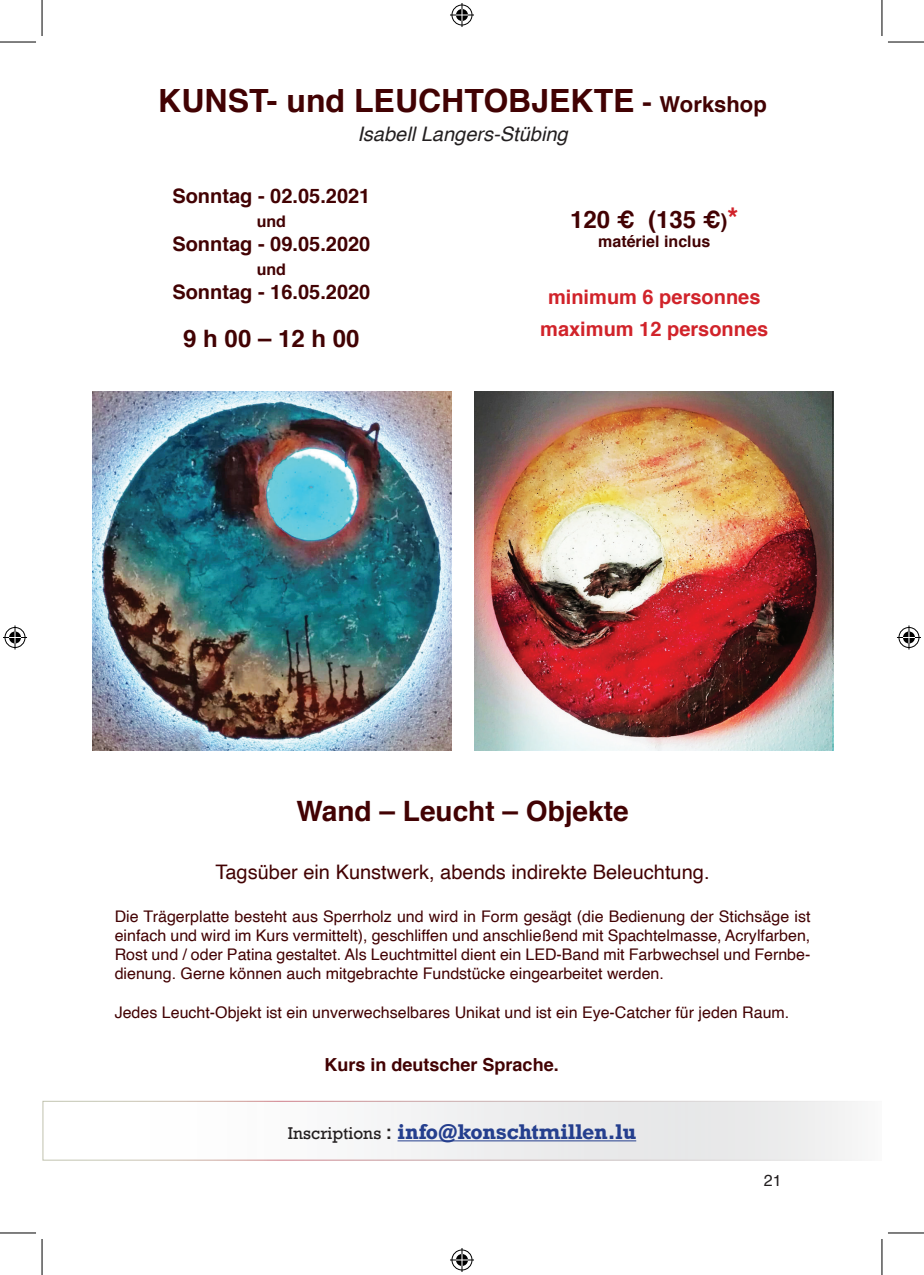
<style>
.page{position:relative;width:924px;height:1275px;background:#fff}
.page>*{position:absolute;margin:0;border:0;box-sizing:border-box;transform-origin:0 0}
.t1{font:700 32px "Helvetica";color:#420203}
.t2{font:700 28px "Helvetica";color:#420203}
.t3{font:700 24px "Helvetica";color:#420203}
.t4{font:700 20px "Helvetica";color:#420203}
.t5{font:20px "Helvetica";color:#420203}
.t6{font:700 20px/32px "Helvetica";color:#d1232a;text-align:center}
.t7{font:700 20px "Rockwell";color:#253f8e}
.t8{font:italic 20px "Helvetica";color:#231f20}
.t9{font:700 18px "Helvetica";color:#420203}
.t10{font:16px/19.2px "Helvetica";color:#420203;text-align:justify}
.t11{font:700 16px "Helvetica";color:#420203}
.t12{font:16px "Helvetica";color:#231f20}
.s1{font-size:28px}
.s2{font-size:22px}
.s3{font-size:20px}
.s4{font-size:28px;color:#d1232a}
.s5{font-weight:400;font-size:16px;color:#231f20}
.s6{font-weight:400;color:#231f20}
</style>
<div class="page">
<svg style="left:43px;top:1101px;width:815px;height:59px"></svg>
<svg style="left:42px;top:1101px;width:1px;height:59px"></svg>
<hr style="left:397px;top:1140px;width:239px;height:1px;background:#253f8e">
<img style="left:93px;top:392px;width:359px;height:359px">
<img style="left:474px;top:392px;width:359px;height:359px">
<hr style="left:0;top:42px;width:36px;height:1px;background:#000">
<hr style="left:887px;top:42px;width:36px;height:1px;background:#000">
<hr style="left:0;top:1232px;width:36px;height:1px;background:#000">
<hr style="left:887px;top:1232px;width:36px;height:1px;background:#000">
<hr style="left:42px;top:0;width:1px;height:36px;background:#000">
<hr style="left:42px;top:1239px;width:1px;height:36px;background:#000">
<hr style="left:881px;top:0;width:1px;height:36px;background:#000">
<hr style="left:881px;top:1239px;width:1px;height:36px;background:#000">
<svg style="left:450px;top:3px;width:24px;height:24px"></svg>
<svg style="left:450px;top:1248px;width:24px;height:24px"></svg>
<svg style="left:3px;top:625px;width:24px;height:24px"></svg>
<svg style="left:897px;top:625px;width:23px;height:24px"></svg>
<h1 class="t1" style="left:158px;top:75px;width:609px">KUNST- und LEUCHTOBJEKTE <span class="s1">-</span> <span class="s2">Workshop</span></h1>
<p class="t8" style="left:357px;top:118px;width:212px">Isabell Langers-Stübing</p>
<p class="t4" style="left:172px;top:179px;width:199px">Sonntag - 02.05.2021</p>
<p class="t11" style="left:256px;top:208px;width:31px">und</p>
<p class="t4" style="left:172px;top:227px;width:199px">Sonntag - 09.05.2020</p>
<p class="t11" style="left:256px;top:256px;width:31px">und</p>
<p class="t4" style="left:172px;top:275px;width:199px">Sonntag - 16.05.2020</p>
<h3 class="t3" style="left:183px;top:319px;width:178px">9 h 00 – 12 h 00</h3>
<h3 class="t3" style="left:570px;top:200px;width:170px">120 € (135 €<span class="s3">)</span><span class="s4">*</span></h3>
<p class="t11" style="left:598px;top:228px;width:114px">matériel inclus</p>
<p class="t6" style="left:540px;top:281px;width:229px">minimum 6 personnes maximum 12 personnes</p>
<h2 class="t2" style="left:296px;top:788px;width:333px">Wand – Leucht – Objekte</h2>
<p class="t5" style="left:215px;top:856px;width:495px">Tagsüber ein Kunstwerk, abends indirekte Beleuchtung.</p>
<p class="t10" style="left:115px;top:907px;width:697px">Die Trägerplatte besteht aus Sperrholz und wird in Form gesägt (die Bedienung der Stichsäge ist einfach und wird im Kurs vermittelt), geschliffen und anschließend mit Spachtelmasse, Acrylfarben, Rost und / oder Patina gestaltet. Als Leuchtmittel dient ein LED-Band mit Farbwechsel und Fernbe&shy;dienung. Gerne können auch mitgebrachte Fundstücke eingearbeitet werden.</p>
<p class="t10" style="left:115px;top:1003px;width:676px">Jedes Leucht-Objekt ist ein unverwechselbares Unikat und ist ein Eye-Catcher für jeden Raum.</p>
<p class="t9" style="left:324px;top:1049px;width:236px">Kurs in deutscher Sprache.</p>
<p class="t7" style="left:287px;top:1118px;width:350px"><span class="s5">Inscriptions</span> <span class="s6">:</span> info@konschtmillen.lu</p>
<p class="t12" style="left:763px;top:1168px;width:19px">21</p>
</div>
